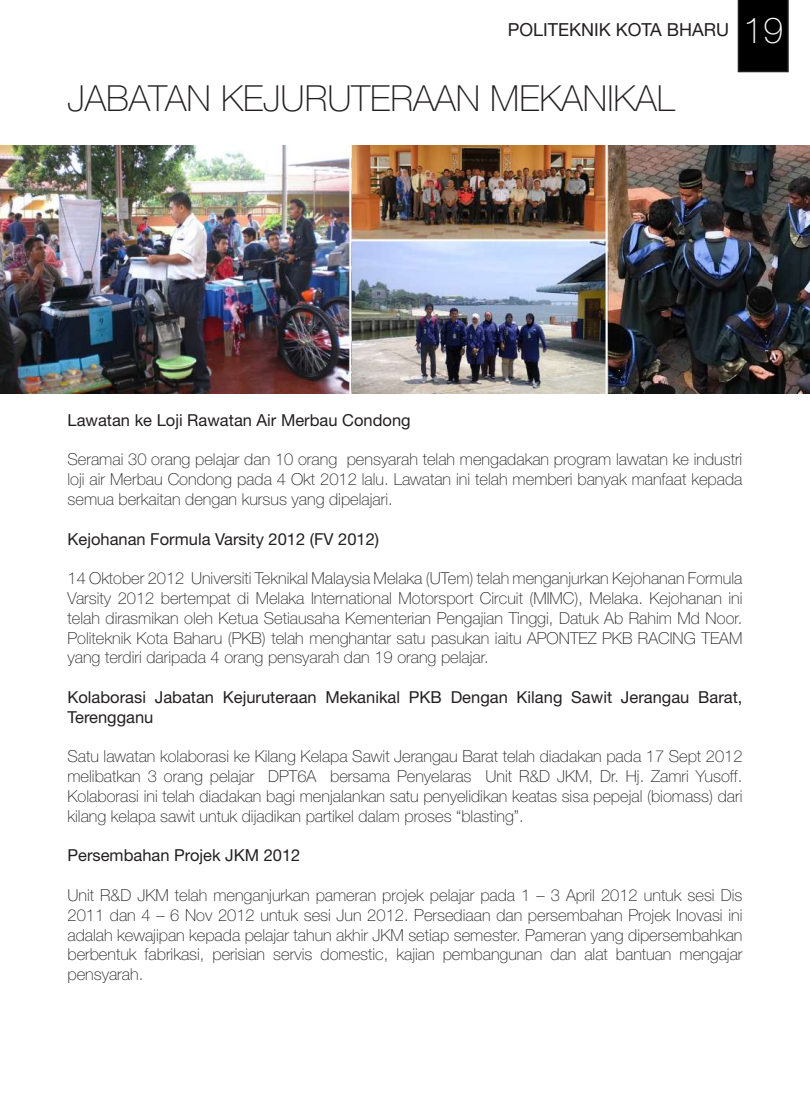
<style>
.page{position:relative;width:810px;height:1107px;background:#fff}
.page>*{position:absolute;margin:0;border:0;box-sizing:border-box;transform-origin:0 0}
.t1{font:100 36px "Helvetica Neue LT Std";color:#231f20}
.t2{font:18px "Helvetica Neue LT Std";color:#231f20}
.t3{font:100 16.5px/19.8px "Helvetica Neue LT Std";color:#231f20;text-align:justify}
.t4{font:16.5px/19.8px "Helvetica Neue LT Std";color:#231f20}
.s1{font-weight:100;font-size:36px;color:#fff}
</style>
<div class="page">
<svg style="left:738px;top:0;width:51px;height:72px;background:#030303"></svg>
<img style="left:0;top:145px;width:810px;height:249px">
<p class="t2" style="left:508px;top:19px;width:277px">POLITEKNIK KOTA BHARU <span class="s1">19</span></p>
<h1 class="t1" style="left:68px;top:77px;width:609px">JABATAN KEJURUTERAAN MEKANIKAL</h1>
<p class="t4" style="left:68px;top:410px;width:345px">Lawatan ke Loji Rawatan Air Merbau Condong</p>
<p class="t3" style="left:68px;top:450px;width:676px">Seramai 30 orang pelajar dan 10 orang pensyarah telah mengadakan program lawatan ke industri loji air Merbau Condong pada 4 Okt 2012 lalu. Lawatan ini telah memberi banyak manfaat kepada semua berkaitan dengan kursus yang dipelajari.</p>
<p class="t4" style="left:68px;top:529px;width:313px">Kejohanan Formula Varsity 2012 (FV 2012)</p>
<p class="t3" style="left:68px;top:569px;width:677px">14 Oktober 2012 Universiti Teknikal Malaysia Melaka (UTem) telah menganjurkan Kejohanan Formula Varsity 2012 bertempat di Melaka International Motorsport Circuit (MIMC), Melaka. Kejohanan ini telah dirasmikan oleh Ketua Setiausaha Kementerian Pengajian Tinggi, Datuk Ab Rahim Md Noor.<br>Politeknik Kota Baharu (PKB) telah menghantar satu pasukan iaitu APONTEZ PKB RACING TEAM yang terdiri daripada 4 orang pensyarah dan 19 orang pelajar.</p>
<p class="t4" style="left:68px;top:687px;width:677px">Kolaborasi Jabatan Kejuruteraan Mekanikal PKB Dengan Kilang Sawit Jerangau Barat,<br>Terengganu</p>
<p class="t3" style="left:68px;top:747px;width:677px">Satu lawatan kolaborasi ke Kilang Kelapa Sawit Jerangau Barat telah diadakan pada 17 Sept 2012 melibatkan 3 orang pelajar DPT6A bersama Penyelaras Unit R&amp;D JKM, Dr. Hj. Zamri Yusoff.<br>Kolaborasi ini telah diadakan bagi menjalankan satu penyelidikan keatas sisa pepejal (biomass) dari kilang kelapa sawit untuk dijadikan partikel dalam proses “blasting”.</p>
<p class="t4" style="left:68px;top:846px;width:234px">Persembahan Projek JKM 2012</p>
<p class="t3" style="left:68px;top:885px;width:677px">Unit R&amp;D JKM telah menganjurkan pameran projek pelajar pada 1 – 3 April 2012 untuk sesi Dis 2011 dan 4 – 6 Nov 2012 untuk sesi Jun 2012. Persediaan dan persembahan Projek Inovasi ini adalah kewajipan kepada pelajar tahun akhir JKM setiap semester. Pameran yang dipersembahkan berbentuk fabrikasi, perisian servis domestic, kajian pembangunan dan alat bantuan mengajar pensyarah.</p>
</div>
